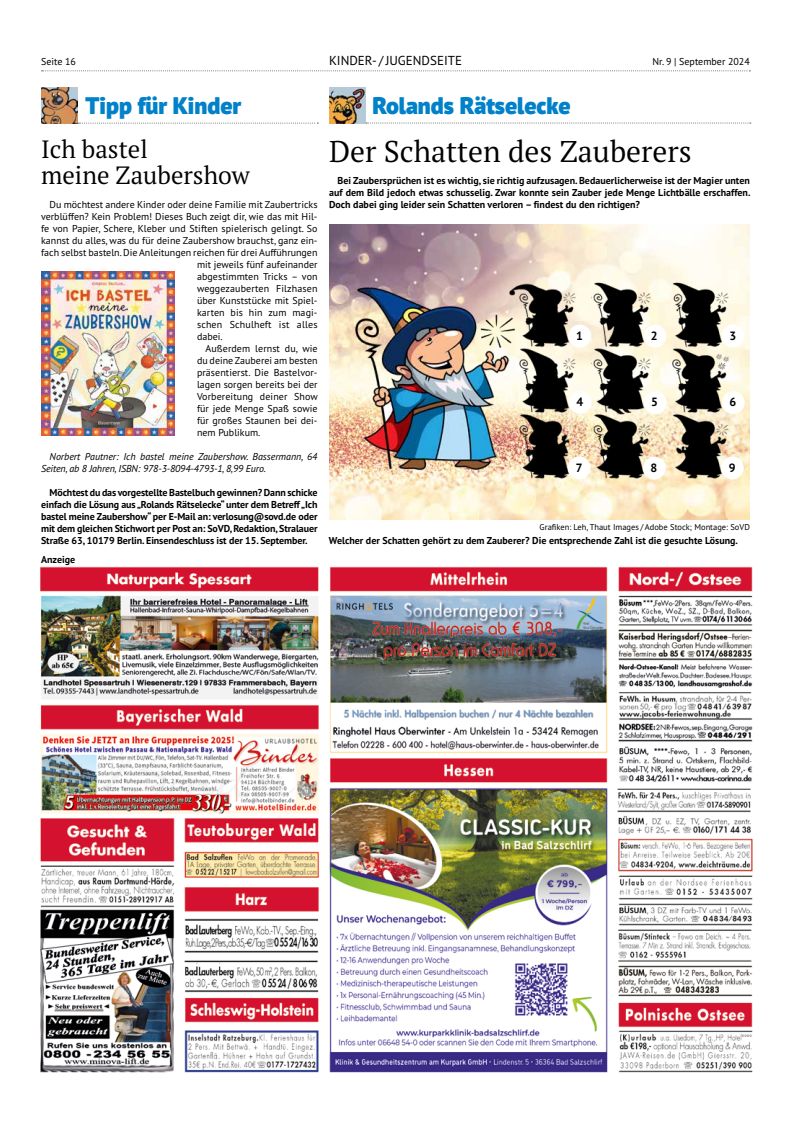
<style>
.page{position:relative;width:791px;height:1134px;background:#fff}
.page>*{position:absolute;margin:0;border:0;box-sizing:border-box;transform-origin:0 0}
.t1{font:30px "PT Serif Pro";color:#000}
.t2{font:25px/26px "PT Serif Pro";color:#000}
.t3{font:900 24px "PT Sans Pro";color:#0081c9}
.t4{font:13px "PT Sans Pro";color:#000}
.t5{font:700 12px "PT Sans Pro";color:#000}
.t6{font:10px "PT Sans Pro";color:#000}
.t7{font:700 10px/12px "PT Sans Pro";color:#000;text-align:justify}
.t8{font:italic 10px/12px "PT Sans Pro";letter-spacing:-.005em;color:#000}
.t9{font:8.5px "PT Sans Pro";color:#000}
</style>
<div class="page">
<img style="left:40px;top:566px;width:713px;height:507px">
<img style="left:329px;top:225px;width:421px;height:295px">
<img style="left:346px;top:280px;width:230px;height:204px">
<img style="left:592px;top:280px;width:59px;height:204px">
<img style="left:671px;top:280px;width:60px;height:204px">
<img style="left:329px;top:88px;width:36px;height:36px">
<svg style="left:366px;top:123px;width:385px;height:1px"></svg>
<svg style="left:78px;top:123px;width:240px;height:1px"></svg>
<img style="left:41px;top:88px;width:36px;height:36px">
<img style="left:42px;top:271px;width:132px;height:165px">
<div style="left:568px;top:324px;width:23px;height:23px;background:#fff;border-radius:50%"></div>
<div style="left:569px;top:391px;width:22px;height:23px;background:#fff;border-radius:50%"></div>
<div style="left:568px;top:456px;width:23px;height:23px;background:#fff;border-radius:50%"></div>
<div style="left:643px;top:325px;width:23px;height:23px;background:#fff;border-radius:50%"></div>
<div style="left:644px;top:391px;width:23px;height:23px;background:#fff;border-radius:50%"></div>
<div style="left:643px;top:457px;width:23px;height:23px;background:#fff;border-radius:50%"></div>
<div style="left:721px;top:325px;width:23px;height:22px;background:#fff;border-radius:50%"></div>
<div style="left:722px;top:391px;width:23px;height:23px;background:#fff;border-radius:50%"></div>
<div style="left:721px;top:457px;width:23px;height:22px;background:#fff;border-radius:50%"></div>
<svg style="left:42px;top:70px;width:708px;height:1px"></svg>
<p class="t6" style="left:41px;top:55px;width:36px">Seite 16</p>
<h3 class="t4" style="left:329px;top:52px;width:134px">KINDER- / JUGENDSEITE</h3>
<p class="t6" style="left:652px;top:55px;width:99px">Nr. 9 | September 2024</p>
<h3 class="t3" style="left:86px;top:89px;width:157px">Tipp für Kinder</h3>
<h2 class="t2" style="left:41px;top:136px;width:210px">Ich bastel<br>meine Zaubershow</h2>
<p class="t6" style="left:50px;top:198px;width:269px">Du möchtest andere Kinder oder deine Familie mit Zaubertricks</p>
<p class="t6" style="left:41px;top:210px;width:278px">verblüffen? Kein Problem! Dieses Buch zeigt dir, wie das mit Hil-</p>
<p class="t6" style="left:41px;top:222px;width:278px">fe von Papier, Schere, Kleber und Stiften spielerisch gelingt. So</p>
<p class="t6" style="left:41px;top:234px;width:278px">kannst du alles, was du für deine Zaubershow brauchst, ganz ein-</p>
<p class="t6" style="left:41px;top:246px;width:278px">fach selbst basteln. Die Anleitungen reichen für drei Aufführungen</p>
<p class="t6" style="left:197px;top:258px;width:122px">mit jeweils fünf aufeinander</p>
<p class="t6" style="left:197px;top:270px;width:122px">abgestimmten Tricks – von</p>
<p class="t6" style="left:197px;top:282px;width:122px">weggezauberten Filzhasen</p>
<p class="t6" style="left:197px;top:294px;width:122px">über Kunststücke mit Spiel-</p>
<p class="t6" style="left:197px;top:306px;width:122px">karten bis hin zum magi-</p>
<p class="t6" style="left:197px;top:318px;width:122px">schen Schulheft ist alles</p>
<p class="t6" style="left:197px;top:330px;width:27px">dabei.</p>
<p class="t6" style="left:205px;top:342px;width:114px">Außerdem lernst du, wie</p>
<p class="t6" style="left:197px;top:354px;width:122px">du deine Zauberei am besten</p>
<p class="t6" style="left:197px;top:366px;width:122px">präsentierst. Die Bastelvor-</p>
<p class="t6" style="left:197px;top:378px;width:122px">lagen sorgen bereits bei der</p>
<p class="t6" style="left:197px;top:390px;width:122px">Vorbereitung deiner Show</p>
<p class="t6" style="left:197px;top:402px;width:122px">für jede Menge Spaß sowie</p>
<p class="t6" style="left:197px;top:414px;width:122px">für großes Staunen bei dei-</p>
<p class="t6" style="left:197px;top:426px;width:65px">nem Publikum.</p>
<p class="t8" style="left:41px;top:450px;width:278px;text-indent:9px">Norbert Pautner: Ich bastel meine Zaubershow. Bassermann, 64<br>Seiten, ab 8 Jahren, ISBN: 978-3-8094-4793-1, 8,99 Euro.</p>
<p class="t7" style="left:41px;top:486px;width:278px;text-indent:8px">Möchtest du das vorgestellte Bastelbuch gewinnen? Dann schicke einfach die Lösung aus „Rolands Rätselecke“ unter dem Betreff „Ich bastel meine Zaubershow“ per E-Mail an: verlosung@sovd.de oder mit dem gleichen Stichwort per Post an: SoVD, Redaktion, Stralauer Straße 63, 10179 Berlin. Einsendeschluss ist der 15. September.</p>
<p class="t7" style="left:41px;top:553px;width:36px">Anzeige</p>
<h3 class="t3" style="left:373px;top:89px;width:199px">Rolands Rätselecke</h3>
<h1 class="t1" style="left:329px;top:131px;width:364px">Der Schatten des Zauberers</h1>
<p class="t7" style="left:329px;top:174px;width:423px;text-indent:8px">Bei Zaubersprüchen ist es wichtig, sie richtig aufzusagen. Bedauerlicherweise ist der Magier unten auf dem Bild jedoch etwas schusselig. Zwar konnte sein Zauber jede Menge Lichtbälle erschaffen.<br>Doch dabei ging leider sein Schatten verloren – findest du den richtigen?</p>
<p class="t5" style="left:576px;top:328px;width:8px">1</p>
<p class="t5" style="left:651px;top:328px;width:8px">2</p>
<p class="t5" style="left:729px;top:328px;width:8px">3</p>
<p class="t5" style="left:576px;top:394px;width:8px">4</p>
<p class="t5" style="left:651px;top:394px;width:8px">5</p>
<p class="t5" style="left:730px;top:394px;width:8px">6</p>
<p class="t5" style="left:576px;top:460px;width:8px">7</p>
<p class="t5" style="left:650px;top:460px;width:8px">8</p>
<p class="t5" style="left:729px;top:460px;width:8px">9</p>
<p class="t9" style="left:540px;top:521px;width:212px">Grafiken: Leh, Thaut Images / Adobe Stock; Montage: SoVD</p>
<p class="t7" style="left:329px;top:534px;width:411px">Welcher der Schatten gehört zu dem Zauberer? Die entsprechende Zahl ist die gesuchte Lösung.</p>
</div>
